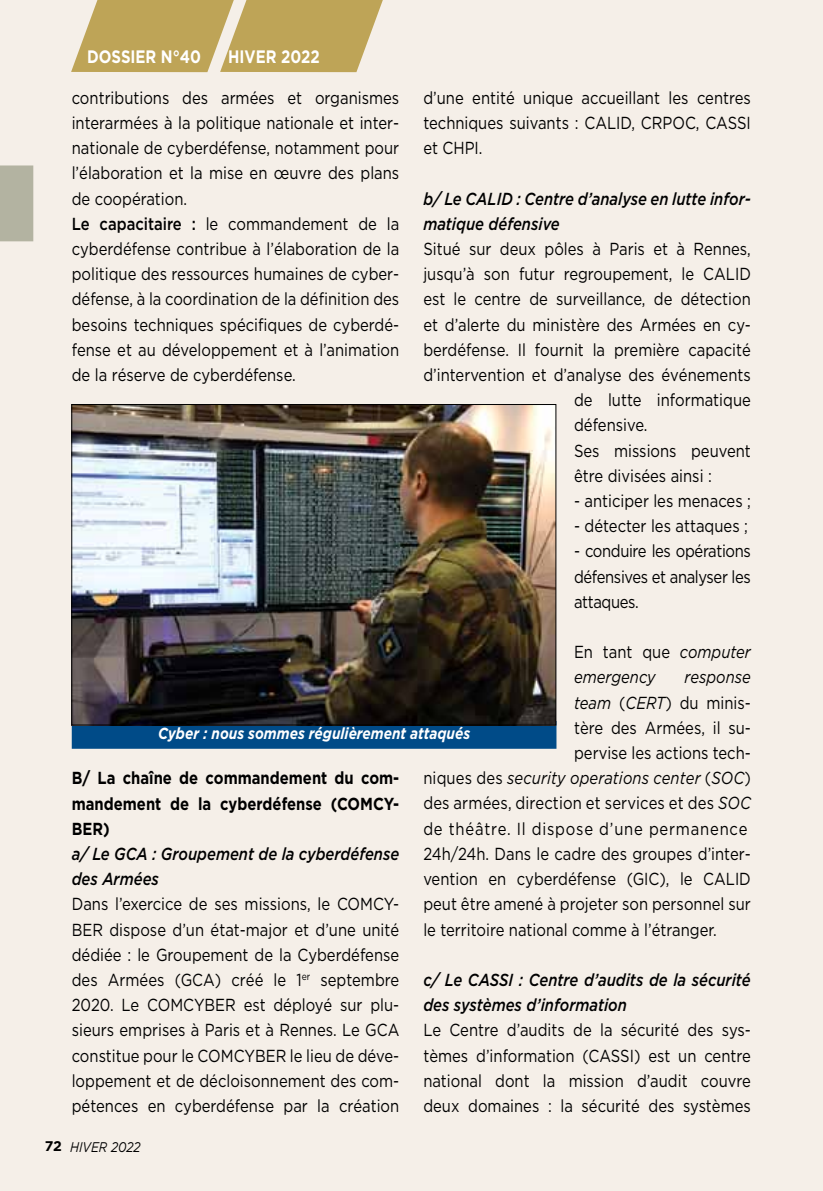
<style>
.page{position:relative;width:823px;height:1191px;background:#fff}
.page>*{position:absolute;margin:0;border:0;box-sizing:border-box;transform-origin:0 0}
.t1{font:700 18px "Gotham";color:#fff;scale:.83 1}
.t2{font:17.4px/25.2px "Gotham";color:#000;text-align:justify;scale:.85 1}
.t3{font:italic 500 17.4px/25.2px "Gotham";color:#000;scale:.85 1}
.t4{font:italic 17.4px/25.2px "Gotham";color:#000;scale:.85 1}
.t5{font:700 17.4px/25.2px "Gotham";color:#000;text-align:justify;scale:.85 1}
.t6{font:17.4px "Gotham";letter-spacing:.055em;color:#000;scale:.85 1}
.t7{font:italic 700 16px "Gotham";color:#fff;scale:.85 1}
.t8{font:italic 14px "Gotham";color:#000;scale:.85 1}
.s1{font-style:normal}
.s2{font-weight:500}
.s3{font-style:italic}
.s4{font-weight:700;font-style:normal}
</style>
<div class="page">
<div style="left:0;top:0;width:822px;height:1191px;background:#f5efe8"></div>
<svg style="left:71px;top:0;width:312px;height:72px;background:#c4ad69"></svg>
<div style="left:0;top:165px;width:33px;height:76px;background:#b3b3a1"></div>
<div style="left:72px;top:721px;width:484px;height:27px;background:#004b88"></div>
<img style="left:73px;top:406px;width:481px;height:317px">
<div style="left:71px;top:404px;width:485px;height:321px;border:1px solid #000"></div>
<p class="t1" style="left:87px;top:46px;width:139px">DOSSIER N°40</p>
<p class="t1" style="left:228px;top:46px;width:112px">HIVER 2022</p>
<p class="t2" style="left:423px;top:85px;width:386px">d’une entité unique accueillant les centres techniques suivants : CALID, CRPOC, CASSI et CHPI.</p>
<p class="t3" style="left:423px;top:186px;width:386px">b/ Le CALID : Centre d’analyse en lutte infor&shy;matique défensive</p>
<p class="t2" style="left:423px;top:236px;width:386px">Situé sur deux pôles à Paris et à Rennes,</p>
<p class="t2" style="left:423px;top:261px;width:386px">jusqu’à son futur regroupement, le CALID</p>
<p class="t2" style="left:423px;top:286px;width:386px">est le centre de surveillance, de détection</p>
<p class="t2" style="left:423px;top:311px;width:386px">et d’alerte du ministère des armées en cy-</p>
<p class="t2" style="left:423px;top:337px;width:386px">berdéfense. Il fournit la première capacité</p>
<p class="t2" style="left:423px;top:362px;width:386px">d’intervention et d’analyse des événements</p>
<p class="t2" style="left:573px;top:387px;width:209px">de lutte informatique</p>
<p class="t2" style="left:573px;top:412px;width:88px">défensive.</p>
<p class="t2" style="left:573px;top:437px;width:209px">Ses missions peuvent</p>
<p class="t2" style="left:573px;top:463px;width:163px">être divisées ainsi :</p>
<p class="t2" style="left:573px;top:488px;width:209px">- anticiper les menaces ;</p>
<p class="t2" style="left:573px;top:513px;width:206px">- détecter les attaques ;</p>
<p class="t2" style="left:573px;top:538px;width:209px">- conduire les opérations défensives et analyser les attaques.</p>
<p class="t4" style="left:573px;top:639px;width:209px"><span class="s1">En tant que</span> computer emergency</p>
<p class="t2" style="left:72px;top:85px;width:386px;text-align:left">contributions des armées et organismes interarmées à la politique nationale et inter&shy;nationale de cyberdéfense, notamment pour l’élaboration et la mise en œuvre des plans de coopération.<br><span class="s2">Le capacitaire :</span> le commandement de la cyberdéfense contribue à l’élaboration de la politique des ressources humaines de cyber&shy;défense, à la coordination de la définition des besoins techniques spécifiques de cyberdé&shy;fense et au développement et à l’animation de la réserve de cyberdéfense.</p>
<p class="t4" style="left:684px;top:664px;width:79px">response</p>
<p class="t2" style="left:573px;top:689px;width:209px"><span class="s3">team</span> (<span class="s3">CERT</span>) du minis-</p>
<p class="t2" style="left:573px;top:715px;width:209px">tère des Armées, il su-</p>
<p class="t2" style="left:573px;top:740px;width:209px">pervise les actions tech-</p>
<p class="t4" style="left:423px;top:765px;width:386px"><span class="s1">niques des</span> security operations center <span class="s1">(</span>SOC<span class="s1">)</span></p>
<p class="t2" style="left:423px;top:790px;width:386px">des armées, direction et services et des <span class="s3">SOC</span></p>
<p class="t6" style="left:423px;top:819px;width:382px">de théâtre. Il dispose d’une permanence</p>
<p class="t2" style="left:423px;top:841px;width:386px">24h/24h. Dans le cadre des groupes d’inter-</p>
<p class="t2" style="left:423px;top:866px;width:386px">vention en cyberdéfense (GIC), le CALID</p>
<p class="t2" style="left:423px;top:891px;width:386px">peut être amené à projeter son personnel sur</p>
<p class="t2" style="left:423px;top:916px;width:346px">le territoire national comme à l’étranger.</p>
<p class="t3" style="left:423px;top:967px;width:386px">c/ Le CASSI : Centre d’audits de la sécurité des systèmes d’information</p>
<p class="t2" style="left:423px;top:1017px;width:386px">Le Centre d’audits de la sécurité des sys&shy;tèmes d’information (CASSI) est un centre national dont la mission d’audit couvre deux domaines : la sécurité des systèmes</p>
<p class="t7" style="left:158px;top:724px;width:368px">Cyber : nous sommes régulièrement attaqués</p>
<p class="t5" style="left:72px;top:765px;width:386px">B/ La chaîne de commandement du com&shy;mandement de la cyberdéfense (COMCY-BER)</p>
<p class="t3" style="left:72px;top:841px;width:386px">a/ Le GCA : Groupement de la cyberdéfense des Armées</p>
<p class="t2" style="left:72px;top:891px;width:386px">Dans l’exercice de ses missions, le COMCY-BER dispose d’un état-major et d’une unité dédiée : le Groupement de la Cyberdéfense des Armées (GCA) créé le 1<sup>er</sup> septembre 2020. Le COMCYBER est déployé sur plu&shy;sieurs emprises à Paris et à Rennes. Le GCA constitue pour le COMCYBER le lieu de déve&shy;loppement et de décloisonnement des com&shy;pétences en cyberdéfense par la création</p>
<p class="t8" style="left:45px;top:1139px;width:114px"><span class="s4">72</span> HIVER 2022</p>
</div>
